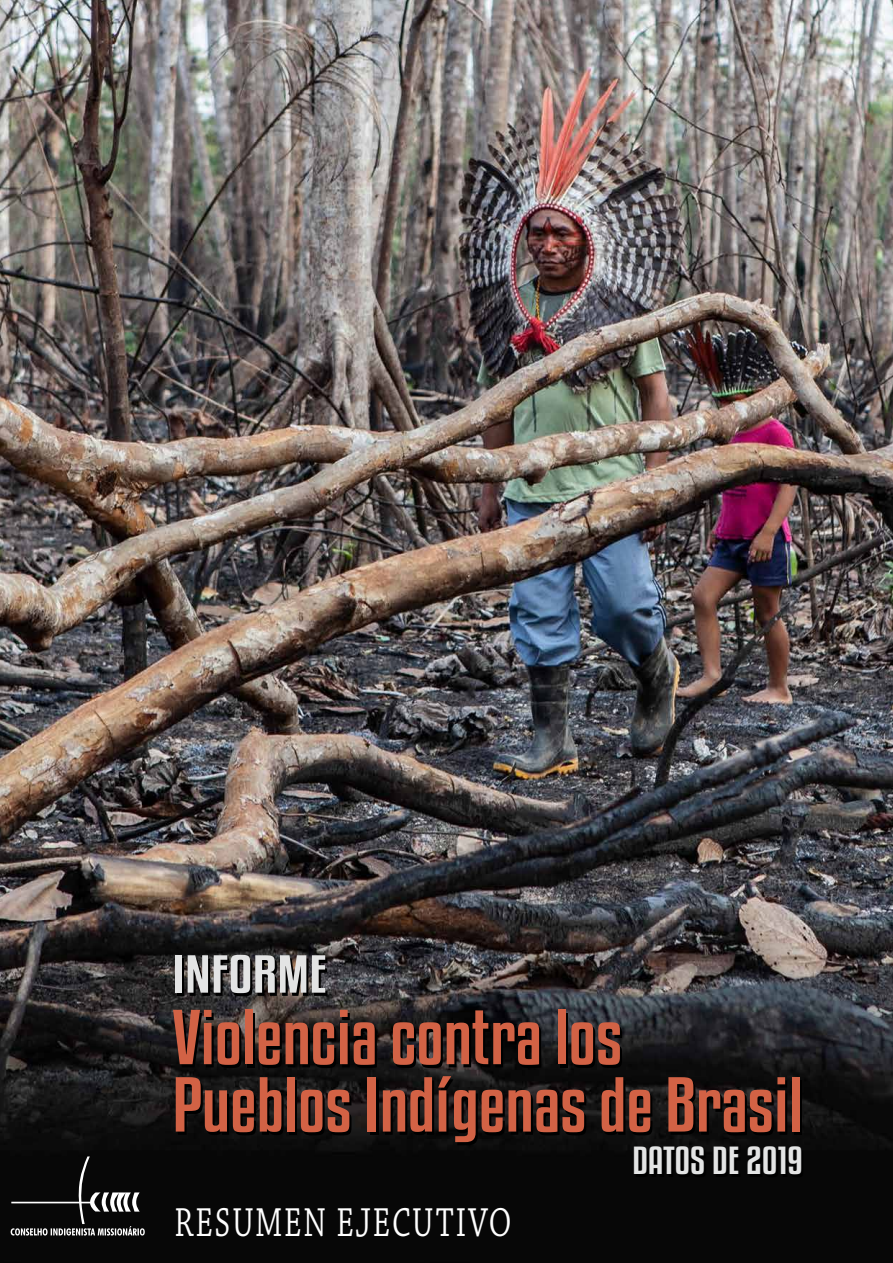
<style>
.page{position:relative;width:893px;height:1263px;background:#fff}
.page>*{position:absolute;margin:0;border:0;box-sizing:border-box;transform-origin:0 0}
.t1{font:68.85px/67.3px "Kenyan Coffee Rg";color:#d26245;scale:1.1 1}
.t2{font:47.25px "Kenyan Coffee Rg";letter-spacing:.01em;color:#e3e4e4;scale:1.25 1}
.t3{font:42.6px "Chaparral Pro";letter-spacing:.06em;color:#fff;scale:.74 1}
.t4{font:34.35px "Kenyan Coffee Rg";letter-spacing:.01em;color:#e3e4e4;scale:1.1 1}
</style>
<div class="page">
<img style="left:0;top:0;width:893px;height:1263px">
<svg style="left:11px;top:1156px;width:134px;height:79px;background:#252525"></svg>
<p class="t2" style="left:172px;top:942px;width:125px">INFORME</p>
<p class="t1" style="left:172px;top:1001px;width:574px">Violencia contra los<br>Pueblos Indígenas de Brasil</p>
<p class="t4" style="left:632px;top:1137px;width:156px">DATOS DE 2019</p>
<p class="t3" style="left:175px;top:1198px;width:457px">RESUMEN EJECUTIVO</p>
</div>
